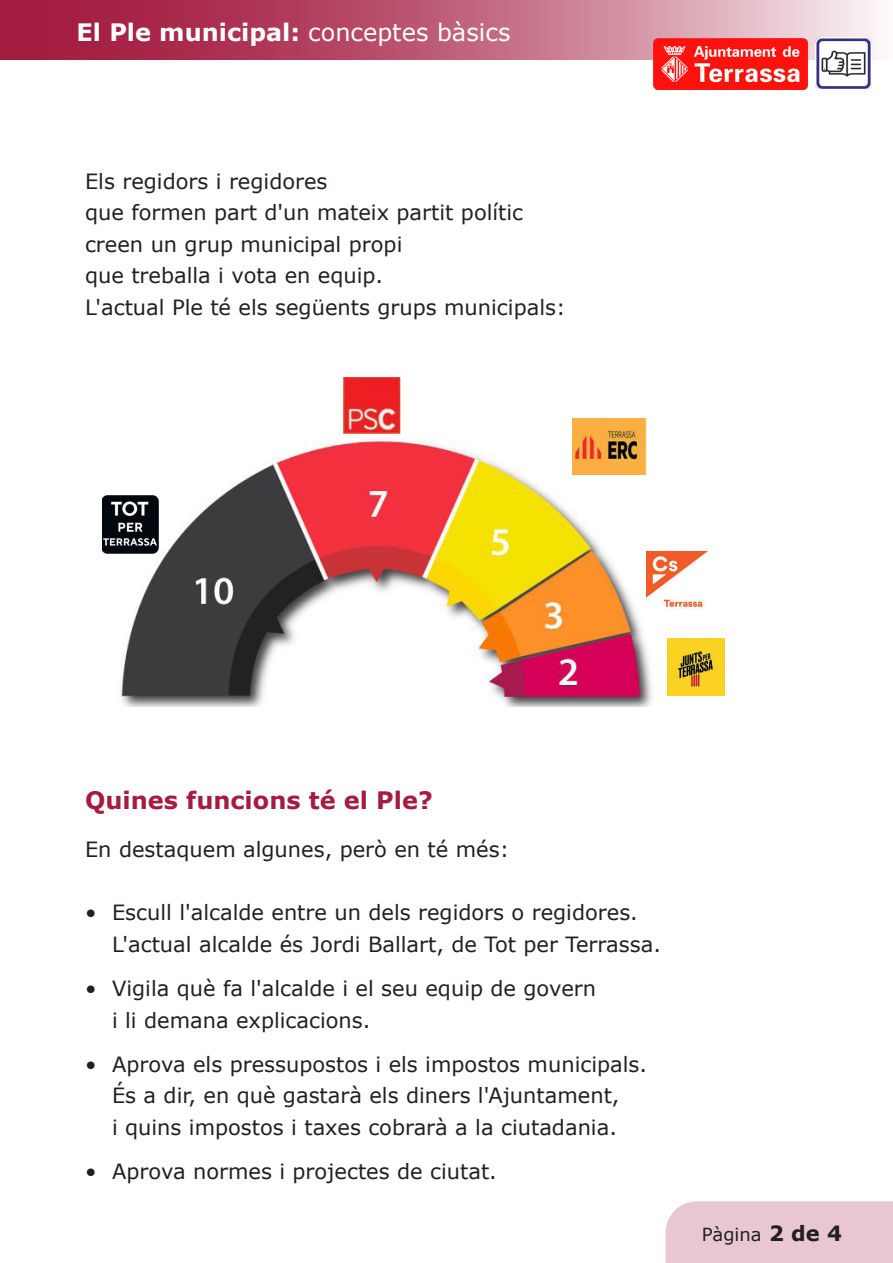
<style>
.page{position:relative;width:893px;height:1263px;background:#fff}
.page>*{position:absolute;margin:0;border:0;box-sizing:border-box;transform-origin:0 0}
.article_capitol_1{font:700 24px "Verdana";color:#fff}
.paragraf_verdana{font:700 24px "Verdana";color:#a41d41}
.paragraf_verdana-2{font:21px/31.5px "Verdana";color:#231f20}
.titolet{font:18px "Verdana";color:#231f20}
.s1{font-weight:400}
.s2{font-weight:700;font-size:21px}
</style>
<div class="page">
<svg style="left:0;top:1px;width:877px;height:59px;background:#bf617a"></svg>
<img style="left:816px;top:37px;width:55px;height:53px">
<div style="left:666px;top:1201px;width:227px;height:62px;background:#e8c7d0"></div>
<img style="left:654px;top:38px;width:153px;height:52px">
<img style="left:104px;top:440px;width:573px;height:267px">
<img style="left:668px;top:639px;width:56px;height:56px">
<img style="left:647px;top:551px;width:60px;height:61px">
<img style="left:102px;top:496px;width:57px;height:57px">
<img style="left:343px;top:377px;width:57px;height:57px">
<img style="left:572px;top:418px;width:75px;height:56px">
<p class="article_capitol_1" style="left:77px;top:15px;width:435px">El Ple municipal: <span class="s1">conceptes bàsics</span></p>
<p class="paragraf_verdana-2" style="left:85px;top:165px;width:244px">Els regidors i regidores</p>
<p class="paragraf_verdana-2" style="left:85px;top:197px;width:440px">que formen part d'un mateix partit polític</p>
<p class="paragraf_verdana-2" style="left:85px;top:228px;width:319px">creen un grup municipal propi</p>
<p class="paragraf_verdana-2" style="left:85px;top:260px;width:299px">que treballa i vota en equip.</p>
<p class="paragraf_verdana-2" style="left:85px;top:291px;width:482px">L'actual Ple té els següents grups municipals:</p>
<p class="paragraf_verdana" style="left:85px;top:783px;width:349px">Quines funcions té el Ple?</p>
<p class="paragraf_verdana-2" style="left:85px;top:834px;width:426px">En destaquem algunes, però en té més:</p>
<p class="paragraf_verdana-2" style="left:112px;top:897px;width:550px;text-indent:-27px">• Escull l'alcalde entre un dels regidors o regidores.<br>L'actual alcalde és Jordi Ballart, de Tot per Terrassa.</p>
<p class="paragraf_verdana-2" style="left:112px;top:972px;width:486px;text-indent:-27px">• Vigila què fa l'alcalde i el seu equip de govern i li demana explicacions.</p>
<p class="paragraf_verdana-2" style="left:85px;top:1048px;width:564px;text-align:center">• Aprova els pressupostos i els impostos municipals.<br>És a dir, en què gastarà els diners l'Ajuntament,<br>i quins impostos i taxes cobrarà a la ciutadania.</p>
<p class="paragraf_verdana-2" style="left:85px;top:1155px;width:413px">• Aprova normes i projectes de ciutat.</p>
<p class="titolet" style="left:702px;top:1222px;width:142px">Pàgina <span class="s2">2 de 4</span></p>
</div>
